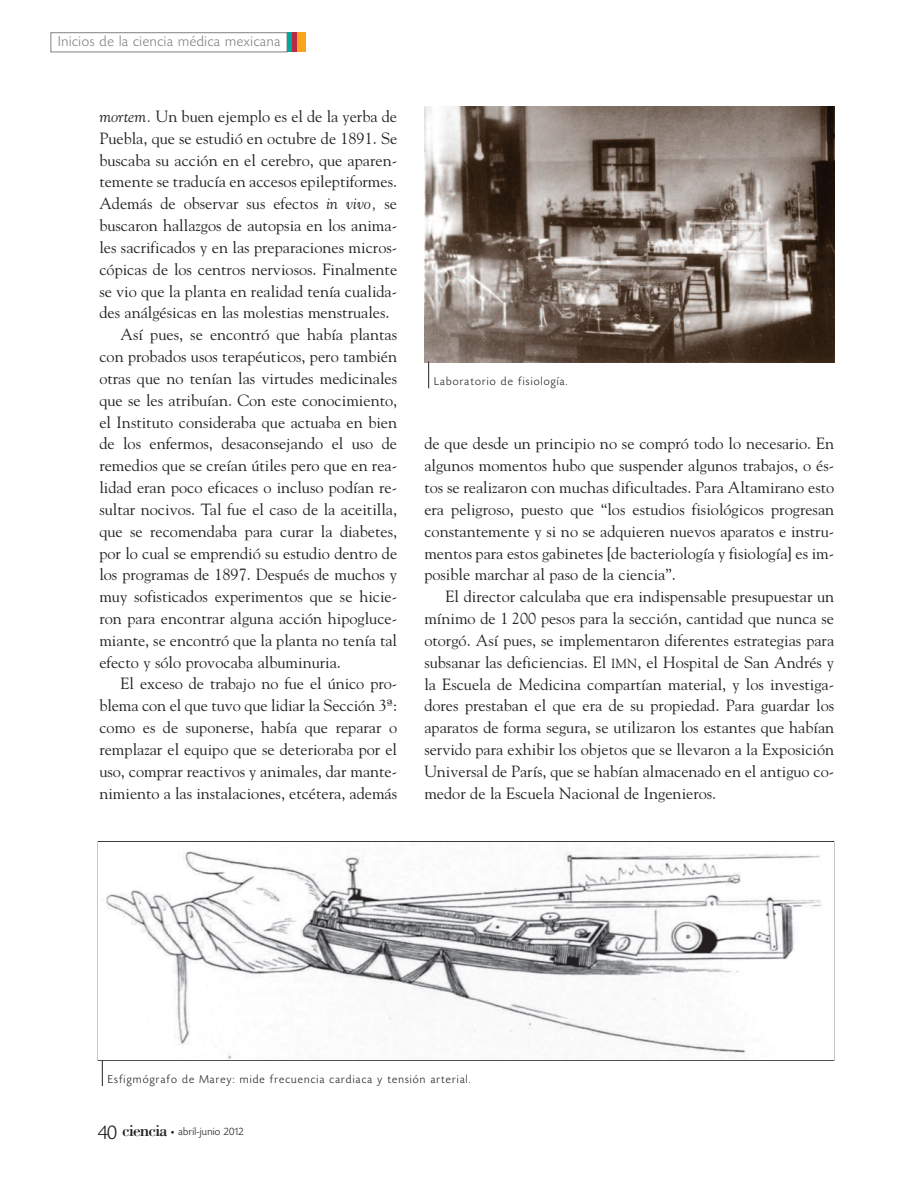
<style>
.page{position:relative;width:915px;height:1191px;background:#fff}
.page>*{position:absolute;margin:0;border:0;box-sizing:border-box;transform-origin:0 0}
.t1{font:17.25px "Bodoni";letter-spacing:-.05em;color:#231f20}
.t2{font:16.2px/21.9px "Goudy";color:#231f20;text-align:justify}
.t3{font:300 15px "Today HEF";letter-spacing:.045em;color:#808285}
.t4{font:300 12px "Today HEF";letter-spacing:.095em;color:#231f20}
.t5{font:300 11.25px "Today HEF";letter-spacing:.025em;color:#231f20}
.s1{font-style:italic}
.s2{font-size:13.05px}
.s3{font-family:"Today HEF";font-weight:300;font-size:21px}
.s4{font-family:"Officina Sans";font-weight:400;font-size:7.5px}
</style>
<div class="page">
<div style="left:50px;top:32px;width:237px;height:20px;border:1px solid #808285"></div>
<hr style="left:301px;top:32px;width:4px;height:20px;background:#f9a31e">
<div style="left:296px;top:32px;width:5px;height:20px;background:#f9a31e"></div>
<hr style="left:292px;top:32px;width:4px;height:20px;background:#bb2945">
<div style="left:287px;top:32px;width:5px;height:20px;background:#00a99b"></div>
<img style="left:106px;top:851px;width:716px;height:209px">
<svg style="left:102px;top:1060px;width:1px;height:26px"></svg>
<img style="left:424px;top:106px;width:409px;height:257px">
<svg style="left:428px;top:361px;width:1px;height:27px"></svg>
<p class="t3" style="left:58px;top:35px;width:223px">Inicios de la ciencia médica mexicana</p>
<p class="t2" style="left:99px;top:105px;width:299px"><span class="s1">mortem.</span> Un buen ejemplo es el de la yerba de</p>
<p class="t2" style="left:99px;top:127px;width:299px">Puebla, que se estudió en octubre de 1891. Se</p>
<p class="t2" style="left:99px;top:149px;width:299px">buscaba su acción en el cerebro, que aparen-</p>
<p class="t2" style="left:99px;top:171px;width:299px">temente se traducía en accesos epileptiformes.</p>
<p class="t2" style="left:99px;top:193px;width:299px">Además de observar sus efectos <span class="s1">in vivo,</span> se</p>
<p class="t2" style="left:99px;top:214px;width:299px">buscaron hallazgos de autopsia en los anima-</p>
<p class="t2" style="left:99px;top:236px;width:299px">les sacrificados y en las preparaciones micros-</p>
<p class="t2" style="left:99px;top:258px;width:299px">cópicas de los centros nerviosos. Finalmente</p>
<p class="t2" style="left:99px;top:280px;width:299px">se vio que la planta en realidad tenía cualida-</p>
<p class="t2" style="left:99px;top:302px;width:291px">des análgésicas en las molestias menstruales.</p>
<p class="t2" style="left:121px;top:324px;width:278px">Así pues, se encontró que había plantas</p>
<p class="t2" style="left:99px;top:345px;width:299px">con probados usos terapéuticos, pero también</p>
<p class="t2" style="left:99px;top:367px;width:299px">otras que no tenían las virtudes medicinales</p>
<p class="t2" style="left:99px;top:389px;width:299px">que se les atribuían. Con este conocimiento,</p>
<p class="t2" style="left:99px;top:411px;width:299px">el Instituto consideraba que actuaba en bien</p>
<p class="t2" style="left:99px;top:433px;width:299px">de los enfermos, desaconsejando el uso de</p>
<p class="t2" style="left:99px;top:454px;width:299px">remedios que se creían útiles pero que en rea-</p>
<p class="t2" style="left:99px;top:476px;width:299px">lidad eran poco eficaces o incluso podían re-</p>
<p class="t2" style="left:99px;top:498px;width:299px">sultar nocivos. Tal fue el caso de la aceitilla,</p>
<p class="t2" style="left:99px;top:520px;width:299px">que se recomendaba para curar la diabetes,</p>
<p class="t2" style="left:99px;top:542px;width:299px">por lo cual se emprendió su estudio dentro de</p>
<p class="t2" style="left:99px;top:564px;width:299px">los programas de 1897. Después de muchos y</p>
<p class="t2" style="left:99px;top:585px;width:299px">muy sofisticados experimentos que se hicie-</p>
<p class="t2" style="left:99px;top:607px;width:299px">ron para encontrar alguna acción hipogluce-</p>
<p class="t2" style="left:99px;top:629px;width:299px">miante, se encontró que la planta no tenía tal</p>
<p class="t2" style="left:99px;top:651px;width:243px">efecto y sólo provocaba albuminuria.</p>
<p class="t2" style="left:121px;top:673px;width:278px">El exceso de trabajo no fue el único pro-</p>
<p class="t2" style="left:99px;top:695px;width:299px">blema con el que tuvo que lidiar la Sección 3ª:</p>
<p class="t2" style="left:99px;top:716px;width:299px">como es de suponerse, había que reparar o</p>
<p class="t2" style="left:99px;top:738px;width:299px">remplazar el equipo que se deterioraba por el</p>
<p class="t2" style="left:99px;top:760px;width:299px">uso, comprar reactivos y animales, dar mante-</p>
<p class="t2" style="left:99px;top:782px;width:299px">nimiento a las instalaciones, etcétera, además</p>
<p class="t4" style="left:434px;top:376px;width:134px">Laboratorio de fisiología.</p>
<p class="t2" style="left:424px;top:433px;width:411px">de que desde un principio no se compró todo lo necesario. En algunos momentos hubo que suspender algunos trabajos, o és&shy;tos se realizaron con muchas dificultades. Para Altamirano esto era peligroso, puesto que “los estudios fisiológicos progresan constantemente y si no se adquieren nuevos aparatos e instru&shy;mentos para estos gabinetes [de bacteriología y fisiología] es im&shy;posible marchar al paso de la ciencia”.</p>
<p class="t2" style="left:424px;top:585px;width:411px;text-indent:21px">El director calculaba que era indispensable presupuestar un mínimo de 1 200 pesos para la sección, cantidad que nunca se otorgó. Así pues, se implementaron diferentes estrategias para subsanar las deficiencias. El <span class="s2">IMN</span>, el Hospital de San Andrés y la Escuela de Medicina compartían material, y los investiga&shy;dores prestaban el que era de su propiedad. Para guardar los aparatos de forma segura, se utilizaron los estantes que habían servido para exhibir los objetos que se llevaron a la Exposición Universal de París, que se habían almacenado en el antiguo co&shy;medor de la Escuela Nacional de Ingenieros.</p>
<p class="t4" style="left:108px;top:1074px;width:364px">Esfigmógrafo de Marey: mide frecuencia cardiaca y tensión arterial.</p>
<p class="t1" style="left:98px;top:1119px;width:72px"><span class="s3">40</span> ciencia</p>
<p class="t5" style="left:171px;top:1127px;width:74px"><span class="s4">•</span> abril-junio 2012</p>
</div>
